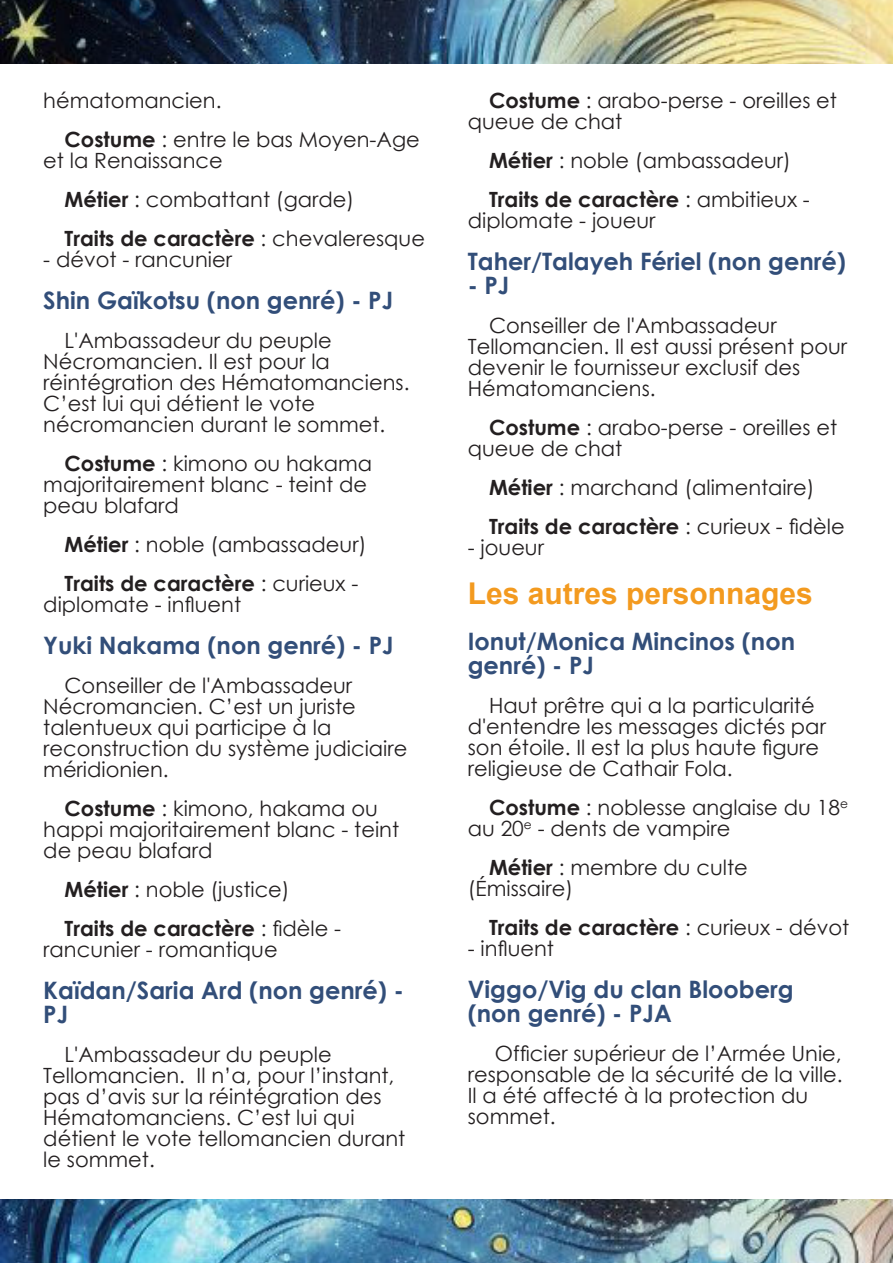
<style>
.page{position:relative;width:893px;height:1263px;background:#fff}
.page>*{position:absolute;margin:0;border:0;box-sizing:border-box;transform-origin:0 0}
.t1{font:700 30px "Arial";color:#f39a1f}
.t2{font:700 24px/24px "Century Gothic";color:#324e79}
.t3{font:21px/21px "Century Gothic";color:#231f20}
.t4{font:700 21px/39px "Century Gothic";color:#231f20}
.s1{font-weight:700}
.s2{font-weight:400}
</style>
<div class="page">
<img style="left:0;top:0;width:893px;height:64px">
<img style="left:0;top:1199px;width:893px;height:64px">
<p class="t3" style="left:65px;top:82px;width:357px;line-height:39px;text-indent:-21px">hématomancien.<br><span class="s1">Costume</span> : entre le bas Moyen-Age</p>
<p class="t3" style="left:65px;top:142px;width:362px;line-height:39px;text-indent:-21px">et la Renaissance<br><span class="s1">Métier</span> : combattant (garde)<br><span class="s1">Traits de caractère</span> : chevaleresque</p>
<p class="t3" style="left:43px;top:250px;width:190px">- dévot - rancunier</p>
<p class="t2" style="left:43px;top:290px;width:351px">Shin Gaïkotsu (non genré) - PJ</p>
<p class="t3" style="left:43px;top:331px;width:368px;text-indent:21px">L'Ambassadeur du peuple<br>Nécromancien. Il est pour la réintégration des Hématomanciens.<br>C’est lui qui détient le vote nécromancien durant le sommet.</p>
<p class="t3" style="left:43px;top:454px;width:330px;text-indent:21px"><span class="s1">Costume</span> : kimono ou hakama majoritairement blanc - teint de peau blafard</p>
<p class="t3" style="left:65px;top:526px;width:303px;line-height:39px"><span class="s1">Métier</span> : noble (ambassadeur)<br><span class="s1">Traits de caractère</span> : curieux -</p>
<p class="t3" style="left:43px;top:595px;width:199px">diplomate - influent</p>
<p class="t2" style="left:43px;top:635px;width:352px">Yuki Nakama (non genré) - PJ</p>
<p class="t3" style="left:43px;top:676px;width:366px;text-indent:21px">Conseiller de l'Ambassadeur<br>Nécromancien. C’est un juriste talentueux qui participe à la reconstruction du système judiciaire méridionien.</p>
<p class="t3" style="left:43px;top:799px;width:357px;text-indent:21px"><span class="s1">Costume</span> : kimono, hakama ou happi majoritairement blanc - teint de peau blafard</p>
<p class="t4" style="left:65px;top:871px;width:278px">Métier <span class="s2">: noble (justice)<br></span>Traits de caractère <span class="s2">: fidèle -</span></p>
<p class="t3" style="left:43px;top:940px;width:236px">rancunier - romantique</p>
<p class="t2" style="left:43px;top:980px;width:362px">Kaïdan/Saria Ard (non genré) -<br>PJ</p>
<p class="t3" style="left:43px;top:1045px;width:363px;text-indent:21px">L'Ambassadeur du peuple<br>Tellomancien. Il n’a, pour l’instant, pas d’avis sur la réintégration des<br>Hématomanciens. C’est lui qui détient le vote tellomancien durant le sommet.</p>
<p class="t3" style="left:468px;top:91px;width:371px;text-indent:21px"><span class="s1">Costume</span> : arabo-perse - oreilles et queue de chat</p>
<p class="t3" style="left:489px;top:142px;width:322px;line-height:39px"><span class="s1">Métier</span> : noble (ambassadeur)<br><span class="s1">Traits de caractère</span> : ambitieux -</p>
<p class="t3" style="left:468px;top:211px;width:189px">diplomate - joueur</p>
<p class="t2" style="left:468px;top:251px;width:380px">Taher/Talayeh Fériel (non genré)</p>
<p class="t2" style="left:468px;top:275px;width:43px">- PJ</p>
<p class="t3" style="left:468px;top:316px;width:381px;text-indent:21px">Conseiller de l'Ambassadeur<br>Tellomancien. Il est aussi présent pour devenir le fournisseur exclusif des<br>Hématomanciens.</p>
<p class="t3" style="left:468px;top:418px;width:371px;text-indent:21px"><span class="s1">Costume</span> : arabo-perse - oreilles et queue de chat</p>
<p class="t3" style="left:489px;top:469px;width:357px;line-height:39px"><span class="s1">Métier</span> : marchand (alimentaire)<br><span class="s1">Traits de caractère</span> : curieux - fidèle</p>
<p class="t3" style="left:468px;top:538px;width:78px">- joueur</p>
<h1 class="t1" style="left:468px;top:582px;width:347px">Les autres personnages</h1>
<p class="t2" style="left:468px;top:632px;width:329px">Ionut/Monica Mincinos (non genré) - PJ</p>
<p class="t3" style="left:468px;top:697px;width:360px;text-indent:21px">Haut prêtre qui a la particularité d'entendre les messages dictés par son étoile. Il est la plus haute figure religieuse de Cathair Fola.</p>
<p class="t3" style="left:468px;top:799px;width:382px;text-indent:21px"><span class="s1">Costume</span> : noblesse anglaise du 18<sup>e </sup>au 20<sup>e</sup> - dents de vampire</p>
<p class="t3" style="left:468px;top:859px;width:282px;text-indent:21px"><span class="s1">Métier</span> : membre du culte (Émissaire)</p>
<p class="t4" style="left:489px;top:910px;width:362px">Traits de caractère <span class="s2">: curieux - dévot</span></p>
<p class="t3" style="left:468px;top:940px;width:88px">- influent</p>
<p class="t2" style="left:468px;top:980px;width:327px">Viggo/Vig du clan Blooberg (non genré) - PJA</p>
<p class="t3" style="left:468px;top:1045px;width:376px;text-indent:27px">Officier supérieur de l’Armée Unie, responsable de la sécurité de la ville.<br>Il a été affecté à la protection du sommet.</p>
</div>
